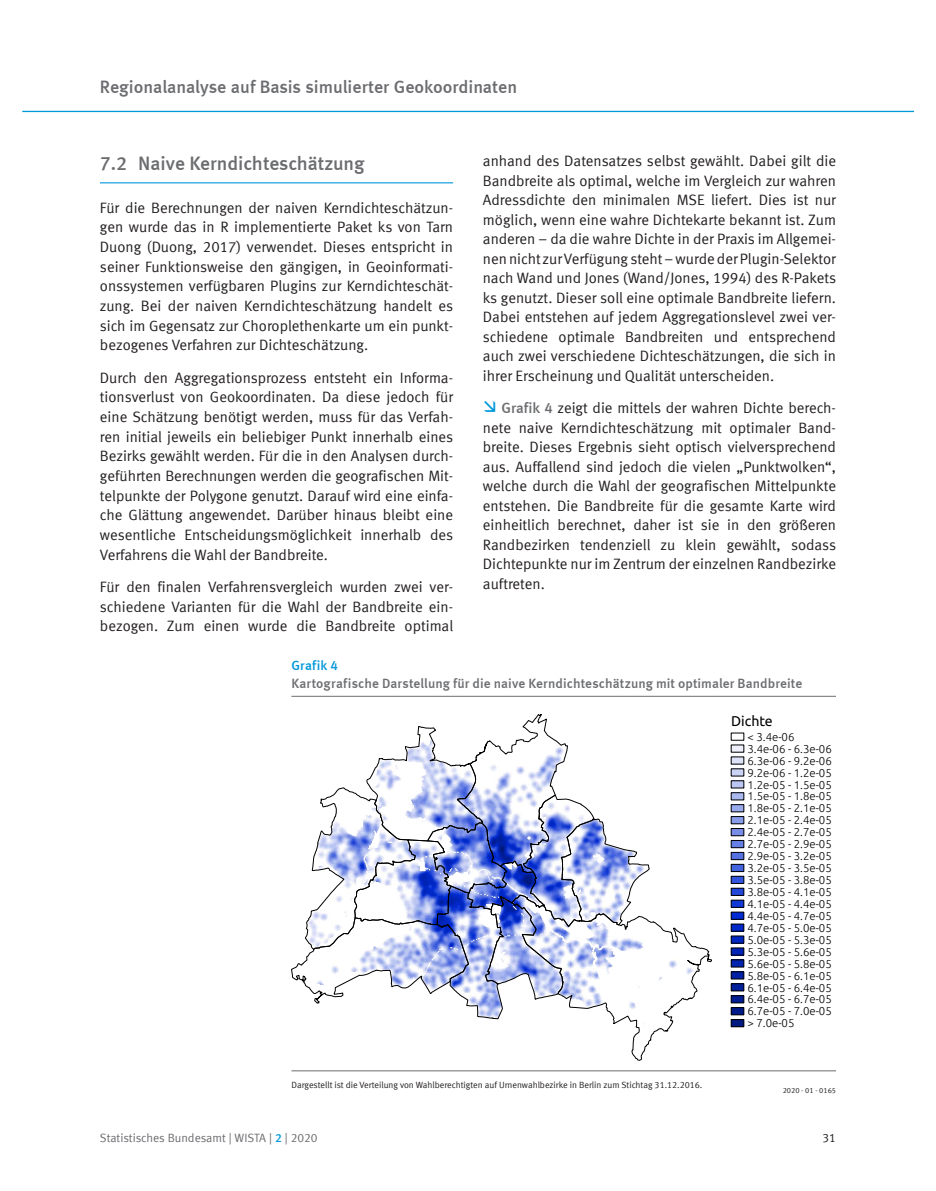
<style>
.page{position:relative;width:936px;height:1191px;background:#fff}
.page>*{position:absolute;margin:0;border:0;box-sizing:border-box;transform-origin:0 0}
.t1{font:19.5px "Meta Medium LF";color:#6c6d70}
.t2{font:18px "Meta Medium LF";color:#6c6d70}
.t3{font:15px/19.5px "Meta Normal LF";color:#231f20;text-align:justify}
.t4{font:14.1px "Ubuntu";color:#000}
.t5{font:13.5px/18.3px "Meta Medium LF";letter-spacing:.005em;color:#6c6d70}
.t6{font:12px "Meta Normal LF";color:#6c6d70}
.t7{font:12px "Meta Normal LF";color:#231f20}
.t8{font:300 11.4px/12px "Ubuntu";color:#000}
.t9{font:9px "Meta Normal LF";color:#231f20}
.t10{font:7.5px "Meta Normal LF";color:#231f20}
.s1{font-family:"Meta Medium LF";color:#6c6d70}
.s2{color:#0097db}
.s3{font-family:"Meta Medium LF";color:#0097db}
</style>
<div class="page">
<hr style="left:100px;top:182px;width:353px;height:1px;background:#0097db">
<hr style="left:291px;top:696px;width:545px;height:1px;background:#6c6d70">
<div style="left:731px;top:745px;width:12px;height:7px;background:#eef0fc"></div>
<div style="left:731px;top:757px;width:12px;height:7px;background:#dde2f9"></div>
<div style="left:731px;top:769px;width:12px;height:7px;background:#ccd4f6"></div>
<svg style="left:731px;top:780px;width:12px;height:8px"></svg>
<div style="left:731px;top:792px;width:12px;height:8px;background:#aab8f0"></div>
<div style="left:731px;top:792px;width:12px;height:8px;border:1px solid #000"></div>
<div style="left:731px;top:804px;width:12px;height:8px;background:#99aaed"></div>
<div style="left:731px;top:804px;width:12px;height:8px;border:1px solid #000"></div>
<div style="left:731px;top:816px;width:12px;height:8px;background:#889cea"></div>
<div style="left:731px;top:816px;width:12px;height:8px;border:1px solid #000"></div>
<div style="left:731px;top:828px;width:12px;height:7px;background:#778de7"></div>
<div style="left:731px;top:828px;width:12px;height:7px;border:1px solid #000"></div>
<div style="left:731px;top:840px;width:12px;height:7px;background:#667fe4"></div>
<div style="left:731px;top:840px;width:12px;height:7px;border:1px solid #000"></div>
<div style="left:731px;top:852px;width:12px;height:7px;background:#5571e1"></div>
<div style="left:731px;top:852px;width:12px;height:7px;border:1px solid #000"></div>
<div style="left:731px;top:864px;width:12px;height:7px;background:#4463de"></div>
<div style="left:731px;top:864px;width:12px;height:7px;border:1px solid #000"></div>
<div style="left:731px;top:876px;width:12px;height:7px;background:#3355db"></div>
<div style="left:731px;top:876px;width:12px;height:7px;border:1px solid #000"></div>
<div style="left:731px;top:888px;width:12px;height:7px;background:#2247d8"></div>
<div style="left:731px;top:900px;width:12px;height:7px;background:#1139d5"></div>
<div style="left:731px;top:912px;width:12px;height:7px;background:#002bd2"></div>
<div style="left:731px;top:924px;width:12px;height:7px;background:#0029c8"></div>
<div style="left:731px;top:936px;width:12px;height:7px;background:#0027bf"></div>
<div style="left:731px;top:948px;width:12px;height:7px;background:#0025b6"></div>
<svg style="left:731px;top:959px;width:12px;height:8px"></svg>
<div style="left:731px;top:971px;width:12px;height:8px;background:#0021a4"></div>
<div style="left:731px;top:971px;width:12px;height:8px;border:1px solid #000"></div>
<div style="left:731px;top:983px;width:12px;height:8px;background:#001f9b"></div>
<div style="left:731px;top:983px;width:12px;height:8px;border:1px solid #000"></div>
<div style="left:731px;top:995px;width:12px;height:8px;background:#001d92"></div>
<div style="left:731px;top:995px;width:12px;height:8px;border:1px solid #000"></div>
<div style="left:731px;top:1007px;width:12px;height:7px;background:#001b89"></div>
<div style="left:731px;top:1007px;width:12px;height:7px;border:1px solid #000"></div>
<div style="left:731px;top:1019px;width:12px;height:7px;background:#001a80"></div>
<div style="left:731px;top:1019px;width:12px;height:7px;border:1px solid #000"></div>
<hr style="left:291px;top:1070px;width:545px;height:1px;background:#6c6d70">
<svg style="left:291px;top:714px;width:420px;height:346px"></svg>
<hr style="left:22px;top:111px;width:891px;height:1px;background:#0097db">
<p class="t2" style="left:100px;top:76px;width:418px">Regionalanalyse auf Basis simulierter Geokoordinaten</p>
<p class="t1" style="left:100px;top:151px;width:266px">7.2 Naive Kerndichteschätzung</p>
<p class="t3" style="left:100px;top:197px;width:355px">Für die Berechnungen der naiven Kerndichteschätzun&shy;gen wurde das in R implementierte Paket ks von Tarn Duong (Duong, 2017) verwendet. Dieses entspricht in seiner Funktionsweise den gängigen, in Geoinformati&shy;onssystemen verfügbaren Plugins zur Kerndichteschät&shy;zung. Bei der naiven Kerndichteschätzung handelt es sich im Gegensatz zur Choroplethenkarte um ein punkt&shy;bezogenes Verfahren zur Dichteschätzung.</p>
<p class="t3" style="left:100px;top:367px;width:355px">Durch den Aggregationsprozess entsteht ein Informa&shy;tionsverlust von Geokoordinaten. Da diese jedoch für eine Schätzung benötigt werden, muss für das Verfah&shy;ren initial jeweils ein beliebiger Punkt innerhalb eines Bezirks gewählt werden. Für die in den Analysen durch&shy;geführten Berechnungen werden die geografischen Mit&shy;telpunkte der Polygone genutzt. Darauf wird eine einfa&shy;che Glättung angewendet. Darüber hinaus bleibt eine wesent liche Entscheidungsmöglichkeit innerhalb des Verfahrens die Wahl der Bandbreite.</p>
<p class="t3" style="left:100px;top:576px;width:354px">Für den finalen Verfahrensvergleich wurden zwei ver&shy;schiedene Varianten für die Wahl der Bandbreite ein-</p>
<p class="t3" style="left:100px;top:616px;width:355px">bezogen. Zum einen wurde die Bandbreite optimal</p>
<p class="t3" style="left:483px;top:151px;width:355px">anhand des Datensatzes selbst gewählt. Dabei gilt die Bandbreite als optimal, welche im Vergleich zur wahren Adressdichte den minimalen MSE liefert. Dies ist nur möglich, wenn eine wahre Dichtekarte bekannt ist. Zum anderen – da die wahre Dichte in der Praxis im Allgemei&shy;nen nicht zur Verfügung steht – wurde der Plugin-Selektor nach Wand und Jones (Wand/Jones, 1994) des R-Pakets ks genutzt. Dieser soll eine optimale Bandbreite liefern.<br>Dabei entstehen auf jedem Aggregationslevel zwei ver&shy;schiedene optimale Bandbreiten und entsprechend auch zwei verschiedene Dichteschätzungen, die sich in ihrer Erscheinung und Qualität unterscheiden.</p>
<p class="t3" style="left:483px;top:398px;width:355px;text-indent:19px"><span class="s1">Grafik 4</span> zeigt die mittels der wahren Dichte berech&shy;nete naive Kerndichteschätzung mit optimaler Band&shy;breite. Dieses Ergebnis sieht optisch vielversprechend aus. Auffallend sind jedoch die vielen „Punktwolken“, welche durch die Wahl der geografischen Mittelpunkte entstehen. Die Bandbreite für die gesamte Karte wird einheitlich berechnet, daher ist sie in den größeren Randbezirken tendenziell zu klein gewählt, sodass Dichte punkte nur im Zentrum der einzelnen Randbezirke auftreten.</p>
<p class="t5" style="left:291px;top:656px;width:512px"><span class="s2">Grafik 4<br></span>Kartografische Darstellung für die naive Kerndichteschätzung mit optimaler Bandbreite</p>
<p class="t4" style="left:731px;top:713px;width:43px">Dichte</p>
<p class="t8" style="left:747px;top:731px;width:86px">&lt; 3.4e-06<br>3.4e-06 - 6.3e-06<br>6.3e-06 - 9.2e-06<br>9.2e-06 - 1.2e-05<br>1.2e-05 - 1.5e-05<br>1.5e-05 - 1.8e-05<br>1.8e-05 - 2.1e-05<br>2.1e-05 - 2.4e-05<br>2.4e-05 - 2.7e-05<br>2.7e-05 - 2.9e-05<br>2.9e-05 - 3.2e-05<br>3.2e-05 - 3.5e-05<br>3.5e-05 - 3.8e-05<br>3.8e-05 - 4.1e-05<br>4.1e-05 - 4.4e-05<br>4.4e-05 - 4.7e-05<br>4.7e-05 - 5.0e-05<br>5.0e-05 - 5.3e-05<br>5.3e-05 - 5.6e-05<br>5.6e-05 - 5.8e-05<br>5.8e-05 - 6.1e-05<br>6.1e-05 - 6.4e-05<br>6.4e-05 - 6.7e-05<br>6.7e-05 - 7.0e-05 &gt; 7.0e-05</p>
<p class="t9" style="left:291px;top:1079px;width:412px">Dargestellt ist die Verteilung von Wahlberechtigten auf Urnenwahlbezirke in Berlin zum Stichtag 31.12.2016.</p>
<p class="t10" style="left:782px;top:1086px;width:55px">2020 - 01 - 0165</p>
<p class="t6" style="left:100px;top:1130px;width:219px">Statistisches Bundesamt | WISTA | <span class="s3">2</span> | 2020</p>
<p class="t7" style="left:822px;top:1130px;width:15px">31</p>
</div>
